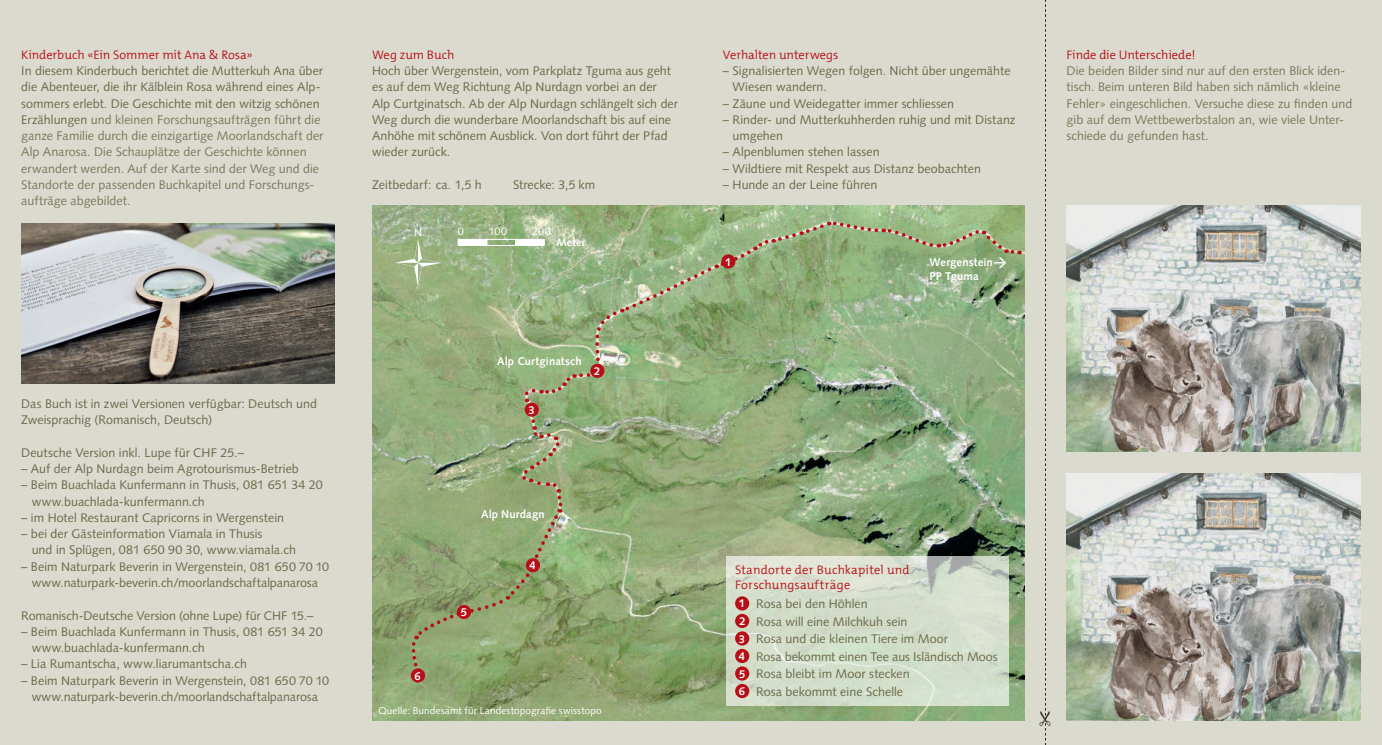
<style>
.page{position:relative;width:1382px;height:745px;background:#fff}
.page>*{position:absolute;margin:0;border:0;box-sizing:border-box;transform-origin:0 0}
.Grundschrift{font:12.5px/16.2px "Syntax LT Std";color:#6d6a4a}
.Grundschrift-2{font:12.5px/16.2px "Syntax LT Std";color:#7c795d}
.Untertitel{font:300 12.5px "The Mix B";color:#b70f17}
.Grundschrift-3{font:700 11.25px "Syntax LT Std";letter-spacing:.01em;color:#fff}
.Grundschrift-4{font:11px "Syntax LT Std";letter-spacing:.025em;color:#fff}
.Grundschrift-5{font:700 11px "Syntax LT Std";letter-spacing:.015em;color:#fff}
.Legende{font:10px "Syntax LT Std";letter-spacing:.01em;color:#fff}
.s1{color:#6d6a4a}
</style>
<div class="page">
<div style="left:0;top:0;width:1382px;height:744px;background:#dbdacf"></div>
<img style="left:372px;top:206px;width:652px;height:513px">
<img style="left:21px;top:223px;width:313px;height:160px">
<img style="left:1067px;top:206px;width:294px;height:245px">
<img style="left:1067px;top:473px;width:294px;height:246px">
<div style="left:727px;top:556px;width:282px;height:149px;background:#d3dfcb"></div>
<div style="left:735px;top:666px;width:14px;height:14px;background:#b70f17;border-radius:50%"></div>
<div style="left:735px;top:683px;width:14px;height:14px;background:#b70f17;border-radius:50%"></div>
<div style="left:411px;top:668px;width:14px;height:14px;background:#b70f17;border-radius:50%"></div>
<svg style="left:1045px;top:0;width:1px;height:744px"></svg>
<svg style="left:395px;top:219px;width:617px;height:453px;background:#99ae83"></svg>
<p class="Untertitel" style="left:21px;top:47px;width:233px">Kinderbuch «Ein Sommer mit Ana &amp; Rosa»</p>
<p class="Grundschrift-2" style="left:21px;top:63px;width:304px"><span class="s1">In diesem Kinderbuch berichtet die Mutterkuh Ana über die Abenteuer, die ihr Kälblein Rosa während eines Alp&shy;sommers erlebt. Die Geschichte mit den witzig schönen Erzählungen</span> und kleinen Forschungsaufträgen führt die ganze Familie durch die einzigartige Moorlandschaft der Alp Anarosa. Die Schauplätze der Geschichte können erwandert werden. Auf der Karte sind der Weg und die Standorte der passenden Buchkapitel und Forschungs&shy;aufträge abgebildet.</p>
<p class="Untertitel" style="left:372px;top:47px;width:84px">Weg zum Buch</p>
<p class="Grundschrift" style="left:372px;top:63px;width:307px">Hoch über Wergenstein, vom Parkplatz Tguma aus geht es auf dem Weg Richtung Alp Nurdagn vorbei an der Alp Curtginatsch. Ab der Alp Nurdagn schlängelt sich der Weg durch die wunderbare Moorlandschaft bis auf eine Anhöhe mit schönem Ausblick. Von dort führt der Pfad wieder zurück.</p>
<p class="Grundschrift" style="left:372px;top:176px;width:111px">Zeitbedarf: ca. 1,5 h</p>
<p class="Grundschrift" style="left:513px;top:176px;width:84px">Strecke: 3,5 km</p>
<p class="Grundschrift-4" style="left:414px;top:225px;width:9px">N</p>
<p class="Grundschrift-4" style="left:458px;top:225px;width:8px">0</p>
<p class="Grundschrift-4" style="left:489px;top:225px;width:20px">100</p>
<p class="Grundschrift-4" style="left:532px;top:225px;width:20px">200</p>
<p class="Grundschrift-5" style="left:556px;top:235px;width:31px">Meter</p>
<p class="Grundschrift" style="left:21px;top:395px;width:297px">Das Buch ist in zwei Versionen verfügbar: Deutsch und<br>Zweisprachig (Romanisch, Deutsch)</p>
<p class="Grundschrift" style="left:21px;top:444px;width:224px">Deutsche Version inkl. Lupe für CHF 25.–</p>
<p class="Grundschrift" style="left:21px;top:460px;width:279px">– Auf der Alp Nurdagn beim Agrotourismus-Betrieb</p>
<p class="Grundschrift" style="left:21px;top:476px;width:303px">– Beim Buachlada Kunfermann in Thusis, 081 651 34 20</p>
<p class="Grundschrift" style="left:32px;top:493px;width:175px">www.buachlada-kunfermann.ch</p>
<p class="Grundschrift" style="left:21px;top:509px;width:264px">– im Hotel Restaurant Capricorns in Wergenstein</p>
<p class="Grundschrift" style="left:21px;top:525px;width:243px">– bei der Gästeinformation Viamala in Thusis</p>
<p class="Grundschrift" style="left:32px;top:541px;width:266px">und in Splügen, 081 650 90 30, www.viamala.ch</p>
<p class="Grundschrift" style="left:21px;top:558px;width:309px">– Beim Naturpark Beverin in Wergenstein, 081 650 70 10</p>
<p class="Grundschrift" style="left:32px;top:574px;width:288px">www.naturpark-beverin.ch/moorlandschaftalpanarosa</p>
<p class="Grundschrift" style="left:21px;top:606px;width:294px">Romanisch-Deutsche Version (ohne Lupe) für CHF 15.–</p>
<p class="Grundschrift" style="left:21px;top:623px;width:303px">– Beim Buachlada Kunfermann in Thusis, 081 651 34 20</p>
<p class="Grundschrift" style="left:32px;top:639px;width:175px">www.buachlada-kunfermann.ch</p>
<p class="Grundschrift" style="left:21px;top:655px;width:227px">– Lia Rumantscha, www.liarumantscha.ch</p>
<p class="Grundschrift" style="left:21px;top:671px;width:309px">– Beim Naturpark Beverin in Wergenstein, 081 650 70 10</p>
<p class="Grundschrift" style="left:32px;top:688px;width:288px">www.naturpark-beverin.ch/moorlandschaftalpanarosa</p>
<p class="Grundschrift-3" style="left:415px;top:669px;width:8px">6</p>
<p class="Grundschrift-3" style="left:497px;top:354px;width:86px">Alp Curtginatsch</p>
<p class="Grundschrift-3" style="left:528px;top:403px;width:8px">3</p>
<p class="Grundschrift-3" style="left:594px;top:364px;width:8px">2</p>
<p class="Grundschrift-3" style="left:481px;top:507px;width:65px">Alp Nurdagn</p>
<p class="Grundschrift-3" style="left:461px;top:605px;width:8px">5</p>
<p class="Grundschrift-3" style="left:530px;top:558px;width:8px">4</p>
<p class="Legende" style="left:378px;top:704px;width:225px">Quelle: Bundesamt für Landestopografie swisstopo</p>
<p class="Untertitel" style="left:723px;top:47px;width:117px">Verhalten unterwegs</p>
<p class="Grundschrift" style="left:733px;top:63px;width:279px;text-indent:-10px">– Signalisierten Wegen folgen. Nicht über ungemähte<br>Wiesen wandern.</p>
<p class="Grundschrift" style="left:723px;top:95px;width:233px">– Zäune und Weidegatter immer schliessen</p>
<p class="Grundschrift" style="left:733px;top:111px;width:284px;text-indent:-10px">– Rinder- und Mutterkuhherden ruhig und mit Distanz umgehen</p>
<p class="Grundschrift" style="left:723px;top:144px;width:158px">– Alpenblumen stehen lassen</p>
<p class="Grundschrift" style="left:723px;top:160px;width:260px">– Wildtiere mit Respekt aus Distanz beobachten</p>
<p class="Grundschrift" style="left:723px;top:176px;width:156px">– Hunde an der Leine führen</p>
<p class="Grundschrift-3" style="left:725px;top:255px;width:8px">1</p>
<p class="Grundschrift-3" style="left:930px;top:255px;width:65px">Wergenstein</p>
<p class="Grundschrift-3" style="left:930px;top:269px;width:51px">PP Tguma</p>
<p class="Untertitel" style="left:735px;top:561px;width:176px">Standorte der Buchkapitel und</p>
<p class="Untertitel" style="left:735px;top:576px;width:117px">Forschungsaufträge</p>
<p class="Grundschrift-3" style="left:739px;top:596px;width:8px">1</p>
<p class="Grundschrift" style="left:756px;top:595px;width:113px">Rosa bei den Höhlen</p>
<p class="Grundschrift-3" style="left:739px;top:614px;width:8px">2</p>
<p class="Grundschrift" style="left:756px;top:612px;width:153px">Rosa will eine Milchkuh sein</p>
<p class="Grundschrift-3" style="left:739px;top:632px;width:8px">3</p>
<p class="Grundschrift" style="left:756px;top:630px;width:193px">Rosa und die kleinen Tiere im Moor</p>
<p class="Grundschrift-3" style="left:739px;top:649px;width:8px">4</p>
<p class="Grundschrift" style="left:756px;top:647px;width:243px">Rosa bekommt einen Tee aus Isländisch Moos</p>
<p class="Grundschrift-3" style="left:739px;top:667px;width:8px">5</p>
<p class="Grundschrift" style="left:756px;top:665px;width:155px">Rosa bleibt im Moor stecken</p>
<p class="Grundschrift-3" style="left:739px;top:684px;width:8px">6</p>
<p class="Grundschrift" style="left:756px;top:682px;width:148px">Rosa bekommt eine Schelle</p>
<p class="Untertitel" style="left:1067px;top:47px;width:130px">Finde die Unterschiede!</p>
<p class="Grundschrift-2" style="left:1067px;top:63px;width:287px">Die beiden Bilder sind nur auf den ersten Blick iden&shy;tisch. Beim unteren Bild haben sich nämlich «kleine Fehler» eingeschlichen. Versuche diese zu finden und gib auf dem Wettbewerbstalon an, wie viele Unter&shy;schiede du gefunden hast.</p>
</div>
